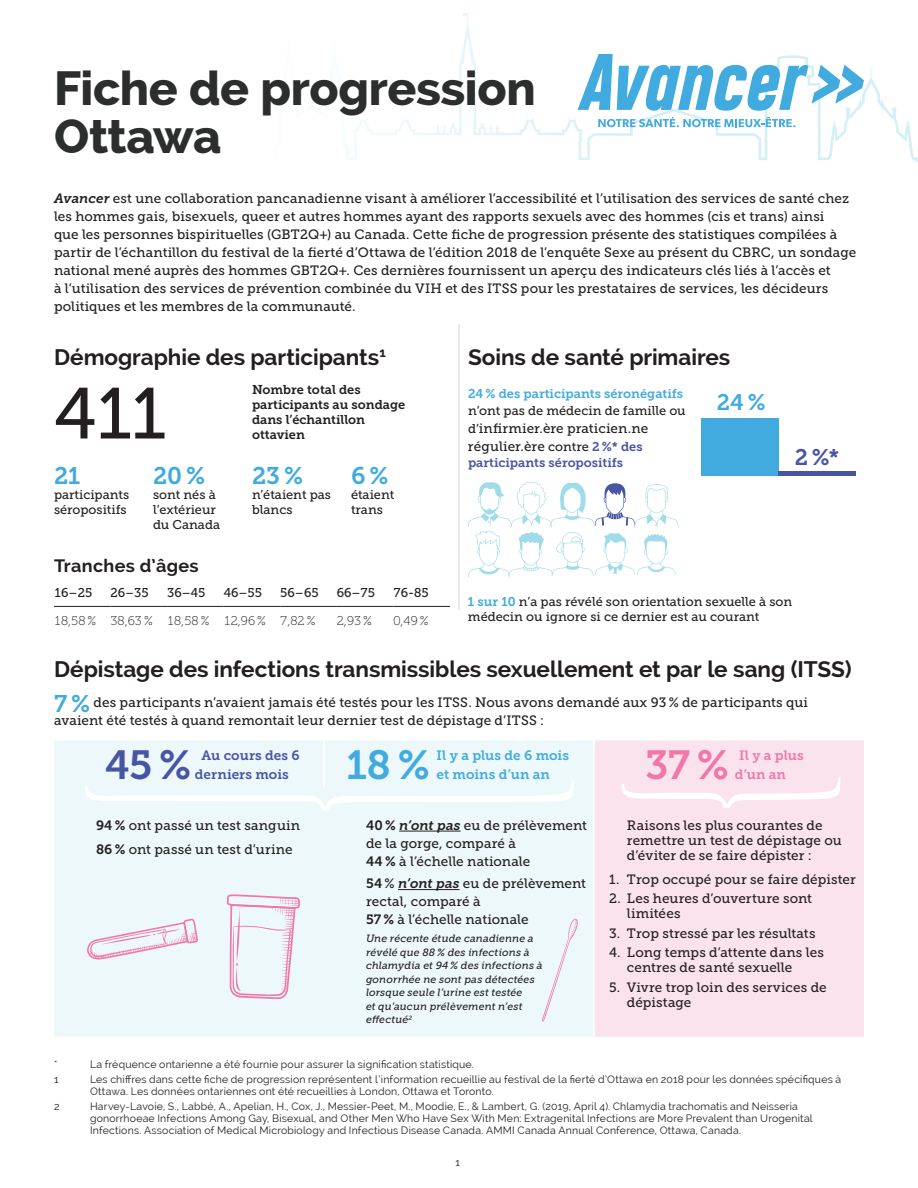
<style>
.page{position:relative;width:918px;height:1188px;background:#fff}
.page>*{position:absolute;margin:0;border:0;box-sizing:border-box;transform-origin:0 0}
.t1{font:72px "Museo Slab 500";color:#231f20}
.t2{font:800 48px/48px "Raleway";letter-spacing:-.01em;color:#2c2d2d}
.t3{font:40.5px "Museo Slab 700";color:#4855a4}
.t4{font:40.5px "Museo Slab 700";color:#41abe0}
.t5{font:40.5px "Museo Slab 700";color:#f177a9}
.t6{font:24px "Museo Slab 700";color:#41abe0}
.t7{font:700 22.5px "Raleway";letter-spacing:-.005em;color:#231f20}
.t8{font:22.5px "Museo Slab 700";color:#41abe0}
.t9{font:22.5px "Museo Slab 700";color:#4855a4}
.t10{font:700 18px "Raleway";letter-spacing:.015em;color:#231f20}
.t11{font:13.5px/18px "Museo Slab 500";letter-spacing:.005em;color:#231f20}
.t12{font:13.5px/19.5px "Museo Slab 700";letter-spacing:.005em;color:#41abe0}
.t13{font:13.5px/19.5px "Museo Slab 700";letter-spacing:.005em;color:#4855a4}
.t14{font:13.5px/19.5px "Museo Slab 700";letter-spacing:.01em;color:#f177a9}
.t15{font:12.75px/15px "Museo Slab 500";color:#231f20}
.t16{font:12.75px/15px "Museo Slab 700";color:#231f20}
.t17{font:12.75px "Museo Slab 100";color:#231f20}
.t18{font:12.75px "Museo Slab 700";color:#41abe0}
.t19{font:12.75px "Museo Slab 700";color:#4855a4}
.t20{font:10.5px/12px "Raleway";letter-spacing:.02em;color:#231f20}
.t21{font:italic 10.5px/13.5px "Museo Slab 500";letter-spacing:.01em;color:#231f20}
.s1{font-family:"Museo Slab 700";font-style:italic}
.s2{font-size:12.75px}
.s3{font-family:"Museo Slab 700";font-size:12.75px;color:#4855a4}
.s4{font-family:"Museo Slab 700";color:#41abe0}
.s5{font-family:"Museo Slab 700";font-size:24px;color:#41abe0}
.s6{font-family:"Museo Slab 700"}
</style>
<div class="page">
<svg style="left:345px;top:13px;width:122px;height:147px"></svg>
<hr style="left:54px;top:606px;width:57px;height:1px;background:#231f20">
<hr style="left:111px;top:606px;width:56px;height:1px;background:#231f20">
<hr style="left:167px;top:606px;width:57px;height:1px;background:#231f20">
<hr style="left:224px;top:606px;width:56px;height:1px;background:#231f20">
<hr style="left:280px;top:606px;width:57px;height:1px;background:#231f20">
<hr style="left:337px;top:606px;width:56px;height:1px;background:#231f20">
<hr style="left:393px;top:606px;width:57px;height:1px;background:#231f20">
<div style="left:702px;top:418px;width:77px;height:58px;background:#41abe0"></div>
<div style="left:779px;top:471px;width:77px;height:5px;background:#4855a4"></div>
<svg style="left:468px;top:481px;width:211px;height:96px"></svg>
<div style="left:54px;top:741px;width:539px;height:296px;background:#edf8fb"></div>
<div style="left:595px;top:740px;width:269px;height:297px;background:#fbe3ed"></div>
<hr style="left:323px;top:740px;width:2px;height:48px;background:#fff">
<hr style="left:399px;top:831px;width:62px;height:1px;background:#231f20">
<hr style="left:398px;top:889px;width:62px;height:1px;background:#231f20">
<svg style="left:85px;top:779px;width:489px;height:32px"></svg>
<svg style="left:622px;top:777px;width:218px;height:31px"></svg>
<svg style="left:542px;top:918px;width:37px;height:104px;background:#edf2f7"></svg>
<svg style="left:598px;top:117px;width:197px;height:10px"></svg>
<svg style="left:578px;top:54px;width:286px;height:57px"></svg>
<svg style="left:86px;top:918px;width:112px;height:42px;background:#ede3ed"></svg>
<svg style="left:227px;top:894px;width:73px;height:105px;background:#ede3ee"></svg>
<hr style="left:458px;top:324px;width:2px;height:286px;background:#e1e2e4">
<h2 class="t2" style="left:54px;top:64px;width:483px">Fiche de progression<br>Ottawa</h2>
<p class="t11" style="left:54px;top:189px;width:804px"><span class="s1">Avancer</span> est une collaboration pancanadienne visant à améliorer l’accessibilité et l’utilisation des services de santé chez les hommes gais, bisexuels, queer et autres hommes ayant des rapports sexuels avec des hommes (cis et trans) ainsi<br>que les personnes bispirituelles (GBT2Q+) au Canada. Cette fiche de progression présente des statistiques compilées à partir de l’échantillon du festival de la fierté d’Ottawa de l’édition 2018 de l’enquête Sexe au présent du CBRC, un sondage national mené auprès des hommes GBT2Q+. Ces dernières fournissent un aperçu des indicateurs clés liés à l’accès et<br>à l’utilisation des services de prévention combinée du VIH et des ITSS pour les prestataires de services, les décideurs politiques et les membres de la communauté.</p>
<h3 class="t7" style="left:54px;top:344px;width:333px">Démographie des participants<sup>1</sup></h3>
<h1 class="t1" style="left:54px;top:374px;width:114px">411</h1>
<p class="t16" style="left:252px;top:382px;width:155px">Nombre total des participants au sondage dans l’échantillon ottavien</p>
<h3 class="t6" style="left:54px;top:462px;width:28px">21</h3>
<p class="t15" style="left:54px;top:487px;width:77px">participants séropositifs</p>
<h3 class="t7" style="left:468px;top:344px;width:264px">Soins de santé primaires</h3>
<p class="t18" style="left:468px;top:387px;width:217px">24 % des participants séronégatifs</p>
<p class="t15" style="left:468px;top:403px;width:219px">n’ont pas de médecin de famille ou</p>
<p class="t11" style="left:468px;top:419px;width:182px"><span class="s2">d’</span>infirmier.ère praticien.ne régulier.ère <span class="s2">contre</span> <span class="s3">2 %* des</span></p>
<p class="t19" style="left:468px;top:456px;width:157px">participants séropositifs</p>
<h3 class="t8" style="left:717px;top:390px;width:50px">24%</h3>
<h3 class="t9" style="left:795px;top:445px;width:46px">2%*</h3>
<h3 class="t6" style="left:153px;top:462px;width:54px">20%</h3>
<p class="t15" style="left:153px;top:487px;width:69px">sont nés à l’extérieur du Canada</p>
<h3 class="t6" style="left:252px;top:462px;width:53px">23%</h3>
<p class="t15" style="left:252px;top:487px;width:81px">n’étaient pas blancs</p>
<h3 class="t6" style="left:351px;top:462px;width:39px">6%</h3>
<p class="t15" style="left:351px;top:487px;width:45px">étaient trans</p>
<h3 class="t10" style="left:54px;top:556px;width:146px">Tranches d’âges</h3>
<p class="t15" style="left:54px;top:585px;width:40px">16–25</p>
<p class="t15" style="left:111px;top:585px;width:40px">26–35</p>
<p class="t15" style="left:167px;top:585px;width:40px">36–45</p>
<p class="t15" style="left:224px;top:585px;width:40px">46–55</p>
<p class="t15" style="left:280px;top:585px;width:40px">56–65</p>
<p class="t15" style="left:337px;top:585px;width:40px">66–75</p>
<p class="t15" style="left:393px;top:585px;width:37px">76-85</p>
<p class="t17" style="left:54px;top:614px;width:263px">18,58 % 38,63 % 18,58 % 12,96 % 7,82 %</p>
<p class="t17" style="left:337px;top:614px;width:37px">2,93 %</p>
<p class="t17" style="left:393px;top:614px;width:37px">0,49 %</p>
<p class="t15" style="left:468px;top:594px;width:326px"><span class="s4">1 sur 10</span> n’a pas révélé son orientation sexuelle à son médecin ou ignore si ce dernier est au courant</p>
<h3 class="t7" style="left:54px;top:657px;width:799px">Dépistage des infections transmissibles sexuellement et par le sang (ITSS)</h3>
<p class="t11" style="left:54px;top:694px;width:756px"><span class="s5">7 %</span> des participants n’avaient jamais été testés pour les ITSS. Nous avons demandé aux 93 % de participants qui avaient été testés à quand remontait leur dernier test de dépistage d’ITSS :</p>
<h3 class="t3" style="left:105px;top:742px;width:88px">45%</h3>
<p class="t13" style="left:195px;top:745px;width:106px;text-indent:6px">Au cours des 6 derniers mois</p>
<h3 class="t4" style="left:346px;top:742px;width:85px">18%</h3>
<p class="t12" style="left:436px;top:745px;width:134px">Il y a plus de 6 mois et moins d’un an</p>
<h3 class="t5" style="left:645px;top:742px;width:85px">37%</h3>
<p class="t14" style="left:735px;top:745px;width:70px">Il y a plus d’un an</p>
<p class="t11" style="left:96px;top:813px;width:206px;line-height:24px"><span class="s6">94 %</span> ont passé un test sanguin<br><span class="s6">86 %</span> ont passé un test d’urine</p>
<p class="t11" style="left:366px;top:816px;width:223px"><span class="s6">40 %</span> <span class="s1">n’ont pas</span> eu de prélèvement de la gorge, comparé à<br><span class="s6">44 %</span> à l’échelle nationale</p>
<p class="t11" style="left:366px;top:875px;width:222px"><span class="s6">54</span> % <span class="s1">n’ont pas</span> eu de prélèvement rectal, comparé à<br><span class="s6">57 %</span> à l’échelle nationale</p>
<p class="t21" style="left:366px;top:932px;width:178px">Une récente étude canadienne a révélé que 88 % des infections à chlamydia et 94 % des infections à gonorrhée ne sont pas détectées lorsque seule l’urine est testée<br>et qu’aucun prélèvement n’est effectué<sup>2</sup></p>
<p class="t11" style="left:627px;top:818px;width:216px;line-height:15px">Raisons les plus courantes de remettre un test de dépistage ou d’éviter de se faire dépister :</p>
<p class="t11" style="left:609px;top:870px;width:248px">1. Trop occupé pour se faire dépister</p>
<p class="t11" style="left:627px;top:891px;width:187px;line-height:15px;text-indent:-18px">2. Les heures d’ouverture sont limitées</p>
<p class="t11" style="left:609px;top:924px;width:208px">3. Trop stressé par les résultats</p>
<p class="t11" style="left:627px;top:945px;width:198px;line-height:15px;text-indent:-18px">4. Long temps d’attente dans les centres de santé sexuelle</p>
<p class="t11" style="left:627px;top:980px;width:201px;line-height:15px;text-indent:-18px">5. Vivre trop loin des services de dépistage</p>
<p class="t20" style="left:54px;top:1058px;width:5px">*</p>
<p class="t20" style="left:90px;top:1058px;width:385px">La fréquence ontarienne a été fournie pour assurer la signification statistique.</p>
<p class="t20" style="left:54px;top:1073px;width:6px">1</p>
<p class="t20" style="left:90px;top:1073px;width:753px">Les chiffres dans cette fiche de progression représentent l’information recueillie au festival de la fierté d’Ottawa en 2018 pour les données spécifiques à<br>Ottawa. Les données ontariennes ont été recueillies à London, Ottawa et Toronto.</p>
<p class="t20" style="left:54px;top:1100px;width:7px">2</p>
<p class="t20" style="left:90px;top:1100px;width:724px">Harvey-Lavoie, S., Labbé, A., Apelian, H., Cox, J., Messier-Peet, M., Moodie, E., &amp; Lambert, G. (2019, April 4). Chlamydia trachomatis and Neisseria gonorrhoeae Infections Among Gay, Bisexual, and Other Men Who Have Sex With Men: Extragenital Infections are More Prevalent than Urogenital<br>Infections. Association of Medical Microbiology and Infectious Disease Canada. AMMI Canada Annual Conference, Ottawa, Canada.</p>
<p class="t20" style="left:456px;top:1157px;width:6px">1</p>
</div>
